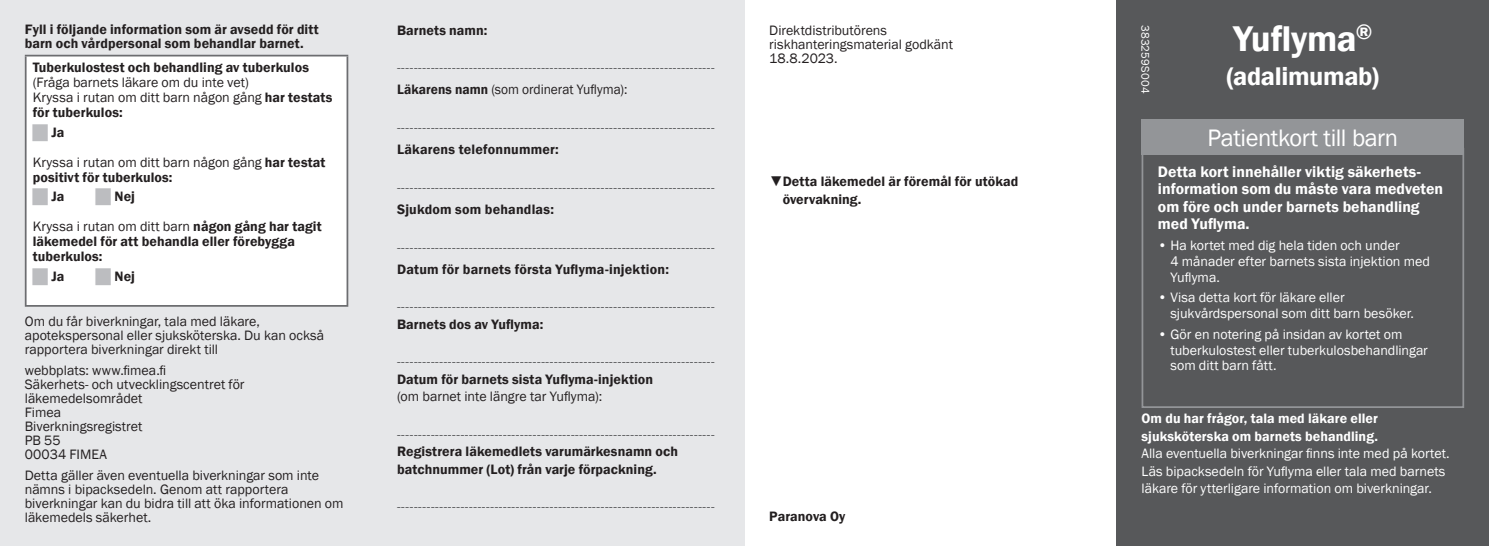
<style>
.page{position:relative;width:1489px;height:546px;background:#fff}
.page>*{position:absolute;margin:0;border:0;box-sizing:border-box;transform-origin:0 0}
.C__Generic_Name{font:600 36.75px "Franklin Gothic";letter-spacing:-.015em;color:#fff}
.E__Body__Book{font:600 26.25px "Franklin Gothic";letter-spacing:-.015em;color:#fff}
.C__Generic_Name-2{font:24.5px "Franklin Gothic";letter-spacing:-.02em;color:#fff}
.F__Body_Bold__Demi{font:600 15.75px/17.5px "Franklin Gothic";color:#fff}
.E__Body__Book-2{font:14px "Franklin Gothic";color:#57585a}
.E__Body__Book-3{font:14px/14px "Franklin Gothic";color:#231f20}
.E__Body__Book-4{font:600 14px/14.9px "Franklin Gothic";letter-spacing:.005em;color:#231f20}
.F__Body_Bold__Demi-2{font:14px/15.8px "Franklin Gothic";color:#fff}
.E__Body__Book-5{font:14px/17.5px "Franklin Gothic";color:#fff}
.F_Body_Book{font:600 14px "Franklin Gothic";letter-spacing:.015em;color:#231f20}
.E__Body__Book-6{font:600 14px/17.5px "Franklin Gothic";letter-spacing:.005em;color:#fff}
.E__Body__Book-7{font:14px "Franklin Gothic";color:#231f20;scale:.96 1}
.D__Item_number{font:11.38px "Franklin Gothic";letter-spacing:.02em;color:#fff}
.s1{font-weight:400}
.s2{font-weight:600}
.s3{color:#bcbdc0}
.s4{font-weight:400;font-size:14.35px}
</style>
<div class="page">
<div style="left:1116px;top:0;width:372px;height:546px;background:#57585a"></div>
<div style="left:1141px;top:148px;width:322px;height:260px;border:2px solid #939598"></div>
<div style="left:1141px;top:119px;width:322px;height:36px;background:#939598"></div>
<div style="left:0;top:0;width:744px;height:546px;background:#e6e7e9"></div>
<div style="left:26px;top:56px;width:321px;height:250px;background:#fff"></div>
<hr style="left:25px;top:55px;width:323px;height:1px;background:#6c6d70">
<hr style="left:25px;top:56px;width:2px;height:249px;background:#6c6d70">
<hr style="left:346px;top:56px;width:2px;height:249px;background:#6c6d70">
<hr style="left:25px;top:305px;width:323px;height:2px;background:#6c6d70">
<p class="E__Body__Book-4" style="left:25px;top:22px;width:295px">Fyll i följande information som är avsedd för ditt</p>
<p class="E__Body__Book-4" style="left:25px;top:36px;width:280px">barn och vårdpersonal som behandlar barnet.</p>
<p class="E__Body__Book-4" style="left:33px;top:60px;width:278px">Tuberkulostest och behandling av tuberkulos <span class="s1">(Fråga barnets läkare om du inte vet)</span></p>
<p class="E__Body__Book-3" style="left:33px;top:90px;width:301px;line-height:14.9px">Kryssa i rutan om ditt barn någon gång <span class="s2">har testats för tuberkulos:</span></p>
<p class="E__Body__Book-4" style="left:33px;top:125px;width:33px"><span class="s3">█</span>Ja</p>
<p class="E__Body__Book-3" style="left:33px;top:155px;width:294px;line-height:14.9px">Kryssa i rutan om ditt barn någon gång <span class="s2">har testat positivt för tuberkulos:</span></p>
<p class="E__Body__Book-4" style="left:33px;top:189px;width:33px"><span class="s3">█</span>Ja</p>
<p class="E__Body__Book-4" style="left:96px;top:189px;width:41px"><span class="s3">█</span> Nej</p>
<p class="E__Body__Book-4" style="left:33px;top:219px;width:290px"><span class="s1">Kryssa i rutan om ditt barn</span> någon gång har tagit läkemedel för att behandla eller förebygga tuberkulos:</p>
<p class="E__Body__Book-4" style="left:33px;top:269px;width:33px"><span class="s3">█</span>Ja</p>
<p class="E__Body__Book-4" style="left:96px;top:269px;width:41px"><span class="s3">█</span> Nej</p>
<p class="E__Body__Book-3" style="left:25px;top:314px;width:301px">Om du får biverkningar, tala med läkare, apotekspersonal eller sjuksköterska. Du kan också rapportera biverkningar direkt till</p>
<p class="E__Body__Book-3" style="left:25px;top:363px;width:143px">webbplats: www.fimea.fi</p>
<p class="E__Body__Book-3" style="left:25px;top:377px;width:221px">Säkerhets- och utvecklingscentret för läkemedelsområdet</p>
<p class="E__Body__Book-3" style="left:25px;top:405px;width:38px">Fimea</p>
<p class="E__Body__Book-3" style="left:25px;top:419px;width:119px">Biverkningsregistret</p>
<p class="E__Body__Book-3" style="left:25px;top:433px;width:37px">PB 55</p>
<p class="E__Body__Book-3" style="left:25px;top:447px;width:84px">00034 FIMEA</p>
<p class="E__Body__Book-3" style="left:25px;top:468px;width:320px">Detta gäller även eventuella biverkningar som inte nämns i bipacksedeln. Genom att rapportera biverkningar kan du bidra till att öka informationen om läkemedels säkerhet.</p>
<p class="E__Body__Book-4" style="left:397px;top:23px;width:92px">Barnets namn:</p>
<p class="E__Body__Book-2" style="left:397px;top:59px;width:319px">---------------------------------------------------------------------------</p>
<p class="E__Body__Book-7" style="left:397px;top:81px;width:241px"><span class="s2">Läkarens namn</span> (som ordinerat Yuflyma):</p>
<p class="E__Body__Book-2" style="left:397px;top:118px;width:319px">---------------------------------------------------------------------------</p>
<p class="F_Body_Book" style="left:397px;top:141px;width:163px">Läkarens telefonnummer:</p>
<p class="E__Body__Book-2" style="left:397px;top:178px;width:319px">---------------------------------------------------------------------------</p>
<p class="F_Body_Book" style="left:397px;top:201px;width:158px">Sjukdom som behandlas:</p>
<p class="E__Body__Book-2" style="left:397px;top:238px;width:319px">---------------------------------------------------------------------------</p>
<p class="F_Body_Book" style="left:397px;top:261px;width:273px">Datum för barnets första Yuflyma-injektion:</p>
<p class="E__Body__Book-2" style="left:397px;top:298px;width:319px">---------------------------------------------------------------------------</p>
<p class="E__Body__Book-4" style="left:397px;top:317px;width:148px">Barnets dos av Yuflyma:</p>
<p class="E__Body__Book-2" style="left:397px;top:353px;width:319px">---------------------------------------------------------------------------</p>
<p class="E__Body__Book-4" style="left:397px;top:370px;width:258px;line-height:17.5px">Datum för barnets sista Yuflyma-injektion <span class="s1">(om barnet inte längre tar Yuflyma):</span></p>
<p class="E__Body__Book-2" style="left:397px;top:425px;width:319px">---------------------------------------------------------------------------</p>
<p class="E__Body__Book-4" style="left:397px;top:444px;width:282px">Registrera läkemedlets varumärkesnamn och</p>
<p class="E__Body__Book-4" style="left:397px;top:461px;width:261px">batchnummer (Lot) från varje förpackning.</p>
<p class="E__Body__Book-2" style="left:397px;top:497px;width:319px">---------------------------------------------------------------------------</p>
<p class="E__Body__Book-3" style="left:769px;top:23px;width:185px">Direktdistributörens riskhanteringsmaterial godkänt<br>18.8.2023.</p>
<p class="E__Body__Book-4" style="left:782px;top:173px;width:237px;line-height:17.5px;text-indent:-13px"><span class="s4">▼</span>Detta läkemedel är föremål för utökad övervakning.</p>
<p class="E__Body__Book-4" style="left:769px;top:508px;width:78px">Paranova Oy</p>
<p class="D__Item_number" style="left:1152px;top:25px;width:70px;rotate:90deg">383259S004</p>
<p class="C__Generic_Name" style="left:1233px;top:16px;width:140px">Yuflyma<sup>®</sup></p>
<p class="E__Body__Book" style="left:1226px;top:60px;width:154px">(adalimumab)</p>
<p class="C__Generic_Name-2" style="left:1207px;top:122px;width:192px">Patientkort till barn</p>
<p class="F__Body_Bold__Demi" style="left:1157px;top:163px;width:287px">Detta kort innehåller viktig säkerhets&shy;information som du måste vara medveten om före och under barnets behandling med Yuflyma.</p>
<p class="F__Body_Bold__Demi-2" style="left:1170px;top:238px;width:261px;text-indent:-13px">• Ha kortet med dig hela tiden och under<br>4 månader efter barnets sista injektion med<br>Yuflyma.</p>
<p class="F__Body_Bold__Demi-2" style="left:1170px;top:290px;width:245px;text-indent:-13px">• Visa detta kort för läkare eller sjukvårdspersonal som ditt barn besöker.</p>
<p class="F__Body_Bold__Demi-2" style="left:1170px;top:326px;width:259px;text-indent:-13px">• Gör en notering på insidan av kortet om tuberkulostest eller tuberkulosbehandlingar som ditt barn fått.</p>
<p class="E__Body__Book-6" style="left:1141px;top:410px;width:238px">Om du har frågor, tala med läkare eller sjuksköterska om barnets behandling.</p>
<p class="E__Body__Book-5" style="left:1141px;top:445px;width:310px">Alla eventuella biverkningar finns inte med på kortet.<br>Läs bipacksedeln för Yuflyma eller tala med barnets läkare för ytterligare information om biverkningar.</p>
</div>
